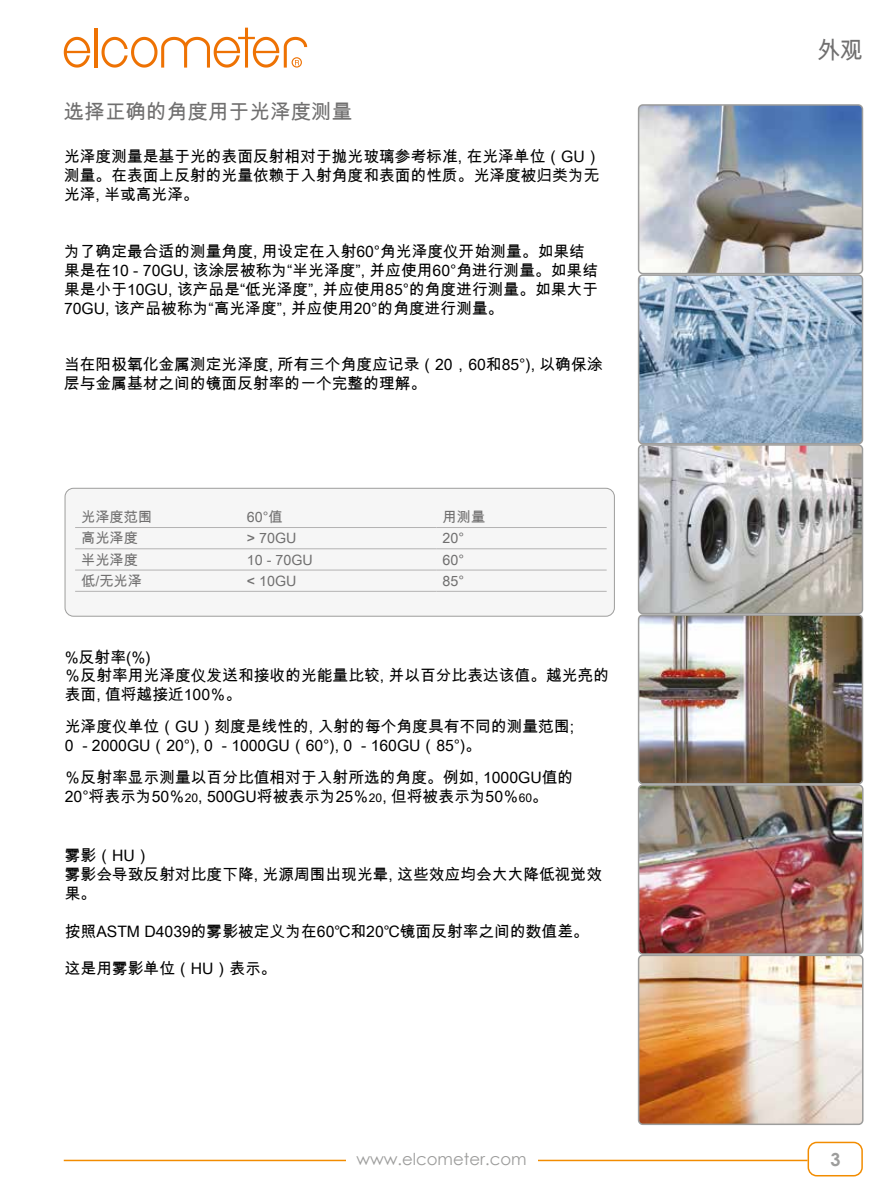
<style>
.page{position:relative;width:893px;height:1191px;background:#fff}
.page>*{position:absolute;margin:0;border:0;box-sizing:border-box;transform-origin:0 0}
.t1{font:24px "Arial Unicode MS";color:#706f6f;scale:.95 1}
.t2{font:20.7px "Arial Unicode MS";color:#706f6f}
.t3{font:700 18px "Century Gothic";color:#9d9d9c}
.t4{font:16.5px "Century Gothic";color:#9d9d9c}
.t5{font:15.75px/18.9px "Arial Unicode MS";color:#000}
.t6{font:14.25px "Arial Unicode MS";color:#706f6f}
.s1{font-size:12px}
</style>
<div class="page">
<hr style="left:94px;top:28px;width:3px;height:40px;background:#ee7203">
<svg style="left:64px;top:37px;width:26px;height:31px"></svg>
<svg style="left:102px;top:28px;width:205px;height:40px"></svg>
<div style="left:807px;top:1141px;width:56px;height:35px;border:2px solid #f28c00;border-radius:9px"></div>
<hr style="left:64px;top:1159px;width:743px;height:2px;background:#f28c00">
<div style="left:346px;top:1141px;width:191px;height:31px;background:#fff"></div>
<img style="left:639px;top:787px;width:224px;height:337px">
<div style="left:638px;top:954px;width:225px;height:171px;border:2px solid #9d9d9c;border-radius:4px"></div>
<div style="left:638px;top:784px;width:225px;height:170px;border:2px solid #9d9d9c;border-radius:4px"></div>
<img style="left:639px;top:107px;width:223px;height:504px">
<div style="left:638px;top:444px;width:225px;height:170px;border:2px solid #9d9d9c;border-radius:4px"></div>
<div style="left:638px;top:274px;width:225px;height:170px;border:2px solid #9d9d9c;border-radius:4px"></div>
<div style="left:638px;top:104px;width:225px;height:170px;border:2px solid #9d9d9c;border-radius:4px"></div>
<img style="left:641px;top:617px;width:219px;height:164px">
<div style="left:638px;top:614px;width:225px;height:170px;border:2px solid #9d9d9c;border-radius:4px"></div>
<div style="left:65px;top:488px;width:549px;height:128px;background:#f6f6f6;border-radius:9px"></div>
<div style="left:65px;top:488px;width:550px;height:128px;border:1px solid #9d9d9c;border-radius:9px"></div>
<hr style="left:75px;top:527px;width:166px;height:1px;background:#b3b2b2">
<hr style="left:241px;top:527px;width:196px;height:1px;background:#b3b2b2">
<hr style="left:437px;top:527px;width:170px;height:1px;background:#b3b2b2">
<hr style="left:75px;top:548px;width:166px;height:1px;background:#b3b2b2">
<hr style="left:241px;top:548px;width:196px;height:1px;background:#b3b2b2">
<hr style="left:437px;top:548px;width:170px;height:1px;background:#b3b2b2">
<hr style="left:75px;top:570px;width:166px;height:1px;background:#b3b2b2">
<hr style="left:241px;top:570px;width:196px;height:1px;background:#b3b2b2">
<hr style="left:437px;top:570px;width:170px;height:1px;background:#b3b2b2">
<hr style="left:75px;top:591px;width:166px;height:1px;background:#b3b2b2">
<hr style="left:241px;top:591px;width:196px;height:1px;background:#b3b2b2">
<hr style="left:437px;top:591px;width:170px;height:1px;background:#b3b2b2">
<h2 class="t2" style="left:64px;top:97px;width:290px">选择正确的角度用于光泽度测量</h2>
<p class="t5" style="left:64px;top:147px;width:538px;text-align:justify">光泽度测量是基于光的表面反射相对于抛光玻璃参考标准, 在光泽单位（GU）测量。在表面上反射的光量依赖于入射角度和表面的性质。光泽度被归类为无光泽, 半或高光泽。</p>
<p class="t5" style="left:64px;top:241px;width:535px">为了确定最合适的测量角度, 用设定在入射60°角光泽度仪开始测量。如果结果是在10 - 70GU, 该涂层被称为“半光泽度”, 并应使用60°角进行测量。如果结果是小于10GU, 该产品是“低光泽度”, 并应使用85°的角度进行测量。如果大于70GU, 该产品被称为“高光泽度”, 并应使用20°的角度进行测量。</p>
<p class="t5" style="left:64px;top:355px;width:540px">当在阳极氧化金属测定光泽度, 所有三个角度应记录（20，60和85°), 以确保涂层与金属基材之间的镜面反射率的一个完整的理解。</p>
<p class="t6" style="left:81px;top:506px;width:73px">光泽度范围</p>
<p class="t6" style="left:247px;top:506px;width:37px">60°值</p>
<p class="t6" style="left:443px;top:506px;width:44px">用测量</p>
<p class="t6" style="left:81px;top:528px;width:58px">高光泽度</p>
<p class="t6" style="left:247px;top:528px;width:51px">&gt; 70GU</p>
<p class="t6" style="left:443px;top:528px;width:23px">20°</p>
<p class="t6" style="left:81px;top:549px;width:58px">半光泽度</p>
<p class="t6" style="left:247px;top:549px;width:67px">10 - 70GU</p>
<p class="t6" style="left:443px;top:549px;width:23px">60°</p>
<p class="t6" style="left:81px;top:570px;width:62px">低/无光泽</p>
<p class="t6" style="left:247px;top:570px;width:51px">&lt; 10GU</p>
<p class="t6" style="left:443px;top:570px;width:23px">85°</p>
<p class="t5" style="left:65px;top:647px;width:546px">%反射率(%)<br>％反射率用光泽度仪发送和接收的光能量比较, 并以百分比表达该值。越光亮的表面, 值将越接近100％。</p>
<p class="t5" style="left:65px;top:716px;width:511px">光泽度仪单位（GU）刻度是线性的, 入射的每个角度具有不同的测量范围;<br>0 - 2000GU（20°), 0 - 1000GU（60°), 0 - 160GU（85°)。</p>
<p class="t5" style="left:65px;top:767px;width:510px">％反射率显示测量以百分比值相对于入射所选的角度。例如, 1000GU值的<br>20°将表示为50％<span class="s1">20</span>, 500GU将被表示为25％<span class="s1">20</span>, 但将被表示为50％<span class="s1">60</span>。</p>
<p class="t5" style="left:65px;top:845px;width:539px">雾影（HU）<br>雾影会导致反射对比度下降, 光源周围出现光晕, 这些效应均会大大降低视觉效果。</p>
<p class="t5" style="left:65px;top:921px;width:526px">按照ASTM D4039的雾影被定义为在60℃和20℃镜面反射率之间的数值差。</p>
<p class="t5" style="left:65px;top:959px;width:213px">这是用雾影单位（HU）表示。</p>
<h1 class="t1" style="left:818px;top:33px;width:50px">外观</h1>
<p class="t4" style="left:356px;top:1147px;width:172px">www.elcometer.com</p>
<p class="t3" style="left:830px;top:1145px;width:12px">3</p>
</div>
